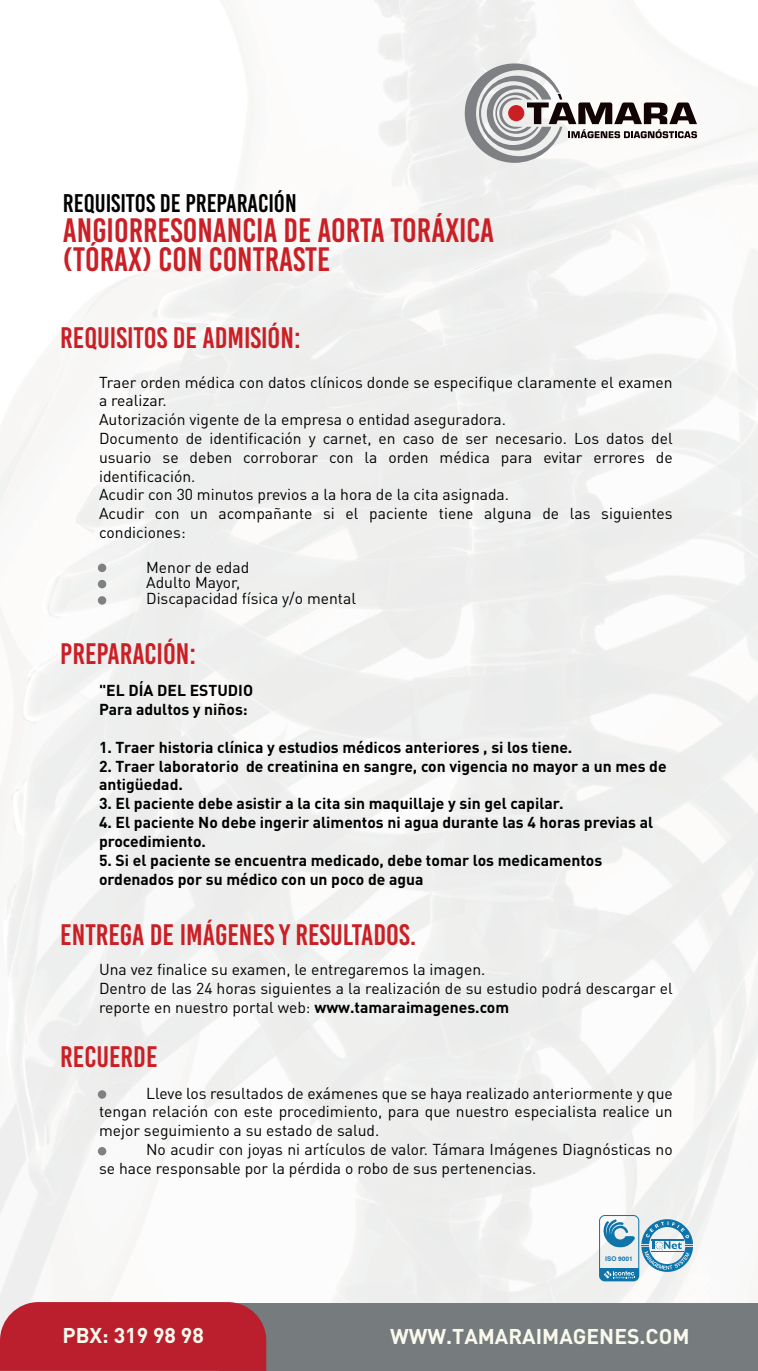
<style>
.page{position:relative;width:758px;height:1371px;background:#fff}
.page>*{position:absolute;margin:0;border:0;box-sizing:border-box;transform-origin:0 0}
.t1{font:33.77px/29.8px "Bebas Kai";color:#cb1f26}
.t2{font:29.57px "Bebas Kai";color:#cb1f26}
.t3{font:25.38px "Bebas Kai";color:#000001}
.t4{font:700 21.18px "DIN Pro";color:#f9faed}
.t5{font:15.75px/18.7px "DIN Pro";color:#000001}
.t6{font:700 15.75px/18.7px "DIN Pro";color:#000001}
.t7{font:700 6.48px "Swiss 721 BT";color:#0e74aa}
.s1{font-weight:700}
</style>
<div class="page">
<img style="left:0;top:1px;width:757px;height:1302px">
<div style="left:98px;top:564px;width:8px;height:8px;background:#7f8084;border-radius:50%"></div>
<div style="left:98px;top:580px;width:8px;height:8px;background:#7f8084;border-radius:50%"></div>
<div style="left:98px;top:596px;width:8px;height:9px;background:#7f8084;border-radius:50%"></div>
<svg style="left:464px;top:63px;width:232px;height:100px"></svg>
<div style="left:98px;top:1090px;width:8px;height:9px;background:#7f8084;border-radius:50%"></div>
<div style="left:98px;top:1147px;width:8px;height:8px;background:#7f8084;border-radius:50%"></div>
<svg style="left:598px;top:1215px;width:94px;height:66px"></svg>
<div style="left:219px;top:1303px;width:538px;height:68px;background:#767b7e"></div>
<div style="left:0;top:1302px;width:266px;height:69px;background:#bb1f2d"></div>
<h3 class="t3" style="left:63px;top:190px;width:235px">REQUISITOS DE PREPARACIÓN</h3>
<h1 class="t1" style="left:63px;top:215px;width:432px">ANGIORRESONANCIA DE AORTA TORÁXICA (TÓRAX) CON CONTRASTE</h1>
<h2 class="t2" style="left:60px;top:322px;width:242px">REQUISITOS DE ADMISIÓN:</h2>
<p class="t5" style="left:99px;top:372px;width:575px">Traer orden médica con datos clínicos donde se especifique claramente el examen a realizar.<br>Autorización vigente de la empresa o entidad aseguradora.<br>Documento de identificación y carnet, en caso de ser necesario. Los datos del usuario se deben corroborar con la orden médica para evitar errores de identificación.<br>Acudir con 30 minutos previos a la hora de la cita asignada.<br>Acudir con un acompañante si el paciente tiene alguna de las siguientes condiciones:</p>
<p class="t5" style="left:146px;top:558px;width:211px;line-height:15.8px">Menor de edad<br>Adulto Mayor,<br>Discapacidad física y/o mental</p>
<h2 class="t2" style="left:60px;top:638px;width:137px">PREPARACIÓN:</h2>
<p class="t6" style="left:99px;top:679px;width:155px">"EL DÍA DEL ESTUDIO<br>Para adultos y niños:</p>
<p class="t6" style="left:99px;top:736px;width:474px">1. Traer historia clínica y estudios médicos anteriores , si los tiene.</p>
<p class="t6" style="left:99px;top:755px;width:569px">2. Traer laboratorio de creatinina en sangre, con vigencia no mayor a un mes de antigüedad.</p>
<p class="t6" style="left:99px;top:792px;width:466px">3. El paciente debe asistir a la cita sin maquillaje y sin gel capilar.</p>
<p class="t6" style="left:99px;top:811px;width:555px">4. El paciente No debe ingerir alimentos ni agua durante las 4 horas previas al procedimiento.</p>
<p class="t6" style="left:99px;top:849px;width:504px">5. Si el paciente se encuentra medicado, debe tomar los medicamentos ordenados por su médico con un poco de agua</p>
<h2 class="t2" style="left:60px;top:919px;width:357px">ENTREGA DE IMÁGENES Y RESULTADOS.</h2>
<p class="t5" style="left:99px;top:960px;width:575px">Una vez finalice su examen, le entregaremos la imagen.<br>Dentro de las 24 horas siguientes a la realización de su estudio podrá descargar el reporte en nuestro portal web: <span class="s1">www.tamaraimagenes.com</span></p>
<h2 class="t2" style="left:60px;top:1041px;width:99px">RECUERDE</h2>
<p class="t5" style="left:99px;top:1083px;width:575px;text-align:justify;text-indent:47px">Lleve los resultados de exámenes que se haya realizado anteriormente y que tengan relación con este procedimiento, para que nuestro especialista realice un mejor seguimiento a su estado de salud.</p>
<p class="t5" style="left:99px;top:1139px;width:575px;text-indent:47px">No acudir con joyas ni artículos de valor. Támara Imágenes Diagnósticas no se hace responsable por la pérdida o robo de sus pertenencias.</p>
<p class="t7" style="left:604px;top:1255px;width:29px">ISO 9001</p>
<h3 class="t4" style="left:62px;top:1318px;width:143px">PBX: 319 98 98</h3>
<h3 class="t4" style="left:390px;top:1318px;width:301px">WWW.TAMARAIMAGENES.COM</h3>
</div>
